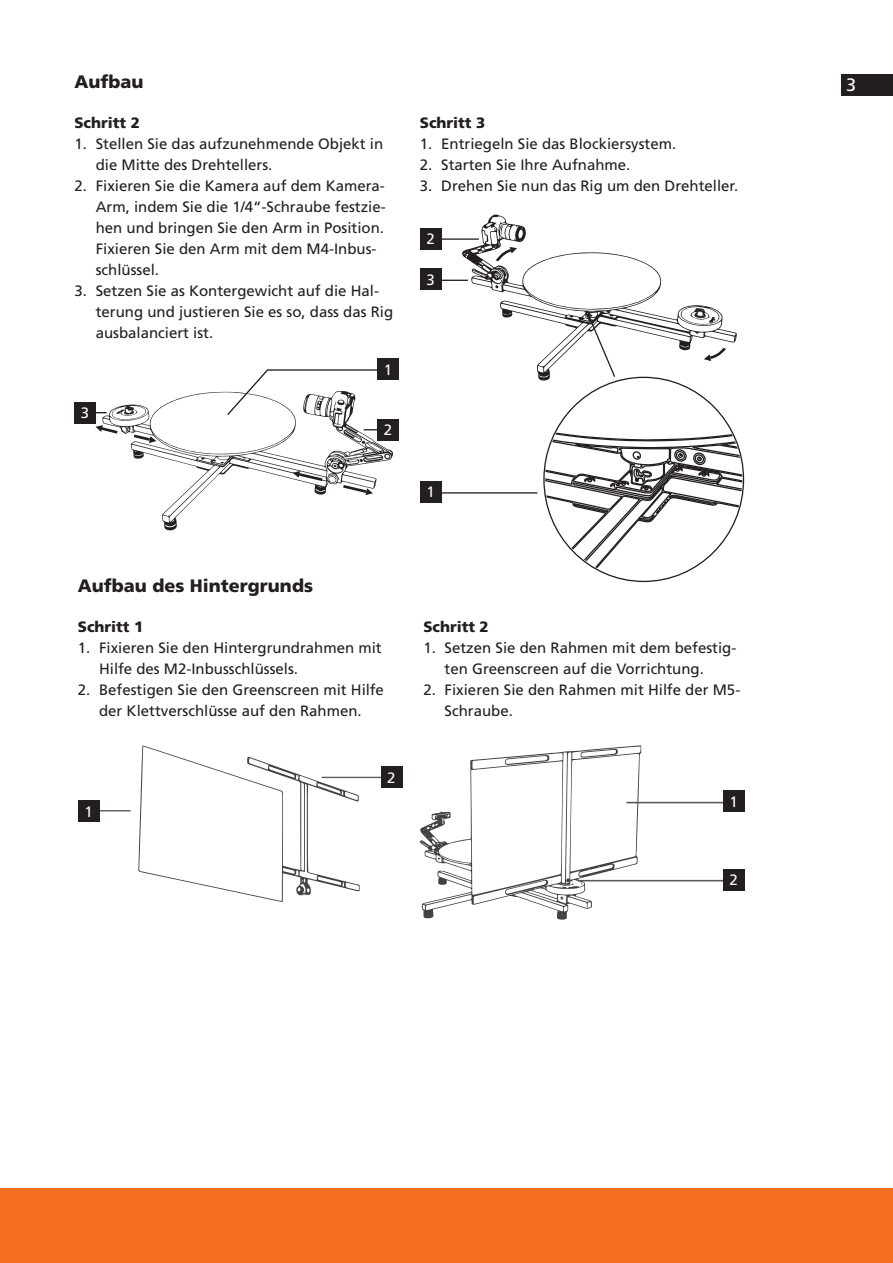
<style>
.page{position:relative;width:893px;height:1263px;background:#fff}
.page>*{position:absolute;margin:0;border:0;box-sizing:border-box;transform-origin:0 0}
.t1{font:900 18px "Frutiger LT Pro";color:#231f20}
.t2{font:18px "Frutiger LT Pro";color:#fff}
.t3{font:15px/21px "Frutiger LT Pro";color:#231f20}
.t4{font:900 15px "Frutiger LT Pro";color:#231f20}
.t5{font:15px "Frutiger LT Pro";color:#fff}
</style>
<div class="page">
<div style="left:0;top:1188px;width:893px;height:75px;background:#f36e21"></div>
<div style="left:842px;top:74px;width:51px;height:22px;background:#231f20"></div>
<svg style="left:74px;top:369px;width:325px;height:162px"></svg>
<div style="left:377px;top:359px;width:22px;height:21px;background:#231f20"></div>
<div style="left:377px;top:419px;width:22px;height:21px;background:#231f20"></div>
<div style="left:74px;top:402px;width:22px;height:21px;background:#231f20"></div>
<svg style="left:481px;top:214px;width:256px;height:165px"></svg>
<svg style="left:690px;top:308px;width:25px;height:15px"></svg>
<svg style="left:494px;top:224px;width:9px;height:11px"></svg>
<svg style="left:419px;top:238px;width:197px;height:256px"></svg>
<svg style="left:545px;top:379px;width:197px;height:201px"></svg>
<svg style="left:494px;top:247px;width:23px;height:16px"></svg>
<svg style="left:704px;top:346px;width:23px;height:15px"></svg>
<div style="left:420px;top:228px;width:21px;height:21px;background:#231f20"></div>
<div style="left:420px;top:269px;width:21px;height:21px;background:#231f20"></div>
<div style="left:420px;top:481px;width:21px;height:21px;background:#231f20"></div>
<svg style="left:138px;top:745px;width:222px;height:157px"></svg>
<hr style="left:78px;top:810px;width:53px;height:1px;background:#57585a">
<hr style="left:322px;top:777px;width:80px;height:1px;background:#57585a">
<div style="left:78px;top:800px;width:21px;height:22px;background:#231f20"></div>
<div style="left:381px;top:766px;width:21px;height:22px;background:#231f20"></div>
<svg style="left:420px;top:745px;width:221px;height:175px"></svg>
<hr style="left:578px;top:880px;width:166px;height:1px;background:#57585a">
<hr style="left:626px;top:802px;width:118px;height:1px;background:#57585a">
<div style="left:723px;top:791px;width:21px;height:21px;background:#231f20"></div>
<div style="left:723px;top:869px;width:21px;height:21px;background:#231f20"></div>
<p class="t1" style="left:74px;top:71px;width:71px">Aufbau</p>
<p class="t2" style="left:846px;top:74px;width:12px">3</p>
<p class="t4" style="left:74px;top:113px;width:67px">Schritt 2</p>
<p class="t3" style="left:96px;top:133px;width:289px;text-indent:-21px">1. Stellen Sie das aufzunehmende Objekt in die Mitte des Drehtellers.</p>
<p class="t3" style="left:96px;top:175px;width:292px;text-indent:-21px">2. Fixieren Sie die Kamera auf dem Kamera-Arm, indem Sie die 1/4“-Schraube festzie&shy;hen und bringen Sie den Arm in Position.<br>Fixieren Sie den Arm mit dem M4-Inbus&shy;schlüssel.</p>
<p class="t3" style="left:96px;top:280px;width:299px;text-indent:-21px">3. Setzen Sie as Kontergewicht auf die Hal&shy;terung und justieren Sie es so, dass das Rig ausbalanciert ist.</p>
<p class="t5" style="left:81px;top:404px;width:10px">3</p>
<p class="t5" style="left:384px;top:361px;width:10px">1</p>
<p class="t5" style="left:384px;top:421px;width:10px">2</p>
<p class="t4" style="left:420px;top:113px;width:67px">Schritt 3</p>
<p class="t3" style="left:420px;top:133px;width:258px">1. Entriegeln Sie das Blockiersystem.</p>
<p class="t3" style="left:420px;top:154px;width:212px">2. Starten Sie Ihre Aufnahme.</p>
<p class="t3" style="left:420px;top:175px;width:320px">3. Drehen Sie nun das Rig um den Drehteller.</p>
<p class="t5" style="left:426px;top:230px;width:10px">2</p>
<p class="t5" style="left:426px;top:271px;width:10px">3</p>
<p class="t5" style="left:426px;top:483px;width:10px">1</p>
<p class="t1" style="left:78px;top:575px;width:237px">Aufbau des Hintergrunds</p>
<p class="t4" style="left:78px;top:617px;width:67px">Schritt 1</p>
<p class="t3" style="left:99px;top:637px;width:284px;text-indent:-21px">1. Fixieren Sie den Hintergrundrahmen mit<br>Hilfe des M2-Inbusschlüssels.</p>
<p class="t3" style="left:78px;top:679px;width:308px;text-align:center">2. Befestigen Sie den Greenscreen mit Hilfe der Klettverschlüsse auf den Rahmen.</p>
<p class="t5" style="left:84px;top:802px;width:10px">1</p>
<p class="t5" style="left:387px;top:769px;width:10px">2</p>
<p class="t4" style="left:423px;top:617px;width:67px">Schritt 2</p>
<p class="t3" style="left:445px;top:637px;width:293px;text-indent:-21px">1. Setzen Sie den Rahmen mit dem befestig&shy;ten Greenscreen auf die Vorrichtung.</p>
<p class="t3" style="left:445px;top:679px;width:297px;text-indent:-21px">2. Fixieren Sie den Rahmen mit Hilfe der M5-<br>Schraube.</p>
<p class="t5" style="left:729px;top:793px;width:10px">1</p>
<p class="t5" style="left:729px;top:871px;width:10px">2</p>
</div>
